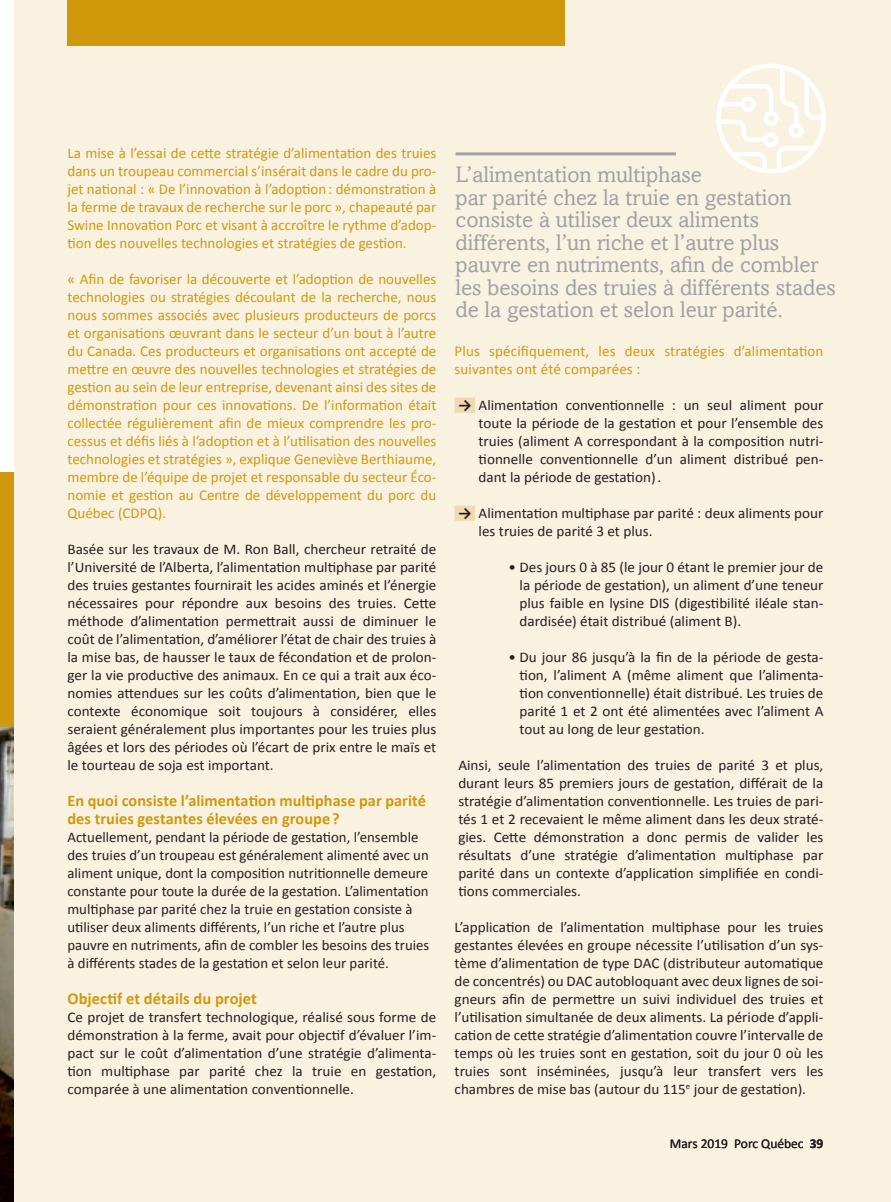
<style>
.page{position:relative;width:891px;height:1202px;background:#fff}
.page>*{position:absolute;margin:0;border:0;box-sizing:border-box;transform-origin:0 0}
.t1{font:22.5px/22.5px "Amasis";color:#a0a1a5}
.t2{font:700 16.5px "Calibri";color:#d0990c}
.t3{font:700 16.35px/18px "Calibri";color:#d0990c}
.t4{font:15px/18px "Calibri";color:#d0990c;text-align:justify}
.t5{font:14.85px/18px "Calibri";color:#231f20;text-align:justify}
.t6{font:13.5px "Calibri";color:#231f20}
.s1{font-weight:700;font-size:15.15px}
.s2{font-weight:700}
</style>
<div class="page">
<div style="left:14px;top:0;width:877px;height:1202px;background:#faf2e1"></div>
<img style="left:0;top:726px;width:14px;height:475px">
<div style="left:455px;top:397px;width:20px;height:16px;background:#f0dbb0"></div>
<div style="left:455px;top:505px;width:20px;height:16px;background:#f0dbb0"></div>
<div style="left:0;top:472px;width:14px;height:254px;background:#d0990c"></div>
<svg style="left:716px;top:64px;width:110px;height:109px"></svg>
<div style="left:68px;top:0;width:498px;height:46px;background:#d0990c"></div>
<hr style="left:456px;top:152px;width:220px;height:3px;background:#a0a1a5">
<p class="t4" style="left:68px;top:143px;width:370px">La mise à l’essai de cette stratégie d’alimentation des truies dans un troupeau commercial s’insérait dans le cadre du pro&shy;jet national : « De l’innovation à l’adoption : démonstration à la ferme de travaux de recherche sur le porc », chapeauté par Swine Innovation Porc et visant à accroître le rythme d’adop&shy;tion des nouvelles technologies et stratégies de gestion.</p>
<p class="t4" style="left:68px;top:269px;width:370px">« Afin de favoriser la découverte et l’adoption de nouvelles technologies ou stratégies découlant de la recherche, nous nous sommes associés avec plusieurs producteurs de porcs et organisations œuvrant dans le secteur d’un bout à l’autre du Canada. Ces producteurs et organisations ont accepté de mettre en œuvre des nouvelles technologies et stratégies de gestion au sein de leur entreprise, devenant ainsi des sites de démonstration pour ces innovations. De l’information était collectée régulièrement afin de mieux comprendre les pro&shy;cessus et défis liés à l’adoption et à l’utilisation des nouvelles technologies et stratégies », explique Geneviève Berthiaume, membre de l’équipe de projet et responsable du secteur Éco&shy;nomie et gestion au Centre de développement du porc du Québec (CDPQ).</p>
<p class="t5" style="left:68px;top:540px;width:370px">Basée sur les travaux de M. Ron Ball, chercheur retraité de l’Université de l’Alberta, l’alimentation multiphase par parité des truies gestantes fournirait les acides aminés et l’énergie nécessaires pour répondre aux besoins des truies. Cette méthode d’alimentation permettrait aussi de diminuer le coût de l’alimentation, d’améliorer l’état de chair des truies à la mise bas, de hausser le taux de fécondation et de prolon&shy;ger la vie productive des animaux. En ce qui a trait aux éco&shy;nomies attendues sur les coûts d’alimentation, bien que le contexte économique soit toujours à considérer, elles seraient généralement plus importantes pour les truies plus âgées et lors des périodes où l’écart de prix entre le maïs et le tourteau de soja est important.</p>
<p class="t3" style="left:68px;top:790px;width:360px">En quoi consiste l’alimentation multiphase par parité des truies gestantes élevées en groupe ?</p>
<p class="t5" style="left:68px;top:827px;width:363px;text-align:left">Actuellement, pendant la période de gestation, l’ensemble des truies d’un troupeau est généralement alimenté avec un aliment unique, dont la composition nutritionnelle demeure constante pour toute la durée de la gestation. L’alimentation multiphase par parité chez la truie en gestation consiste à utiliser deux aliments différents, l’un riche et l’autre plus pauvre en nutriments, afin de combler les besoins des truies à différents stades de la gestation et selon leur parité.</p>
<p class="t2" style="left:68px;top:988px;width:191px">Objectif et détails du projet</p>
<p class="t5" style="left:68px;top:1008px;width:370px">Ce projet de transfert technologique, réalisé sous forme de démonstration à la ferme, avait pour objectif d’évaluer l’im&shy;pact sur le coût d’alimentation d’une stratégie d’alimenta&shy;tion multiphase par parité chez la truie en gestation, comparée à une alimentation conventionnelle.</p>
<p class="t1" style="left:456px;top:165px;width:382px">L’alimentation multiphase<br>par parité chez la truie en gestation consiste à utiliser deux aliments différents, l’un riche et l’autre plus pauvre en nutriments, afin de combler les besoins des truies à différents stades de la gestation et selon leur parité.</p>
<p class="t4" style="left:455px;top:341px;width:370px">Plus spécifiquement, les deux stratégies d’alimentation suivantes ont été comparées :</p>
<p class="t5" style="left:479px;top:395px;width:346px;text-indent:-21px"><span class="s1">→</span> Alimentation conventionnelle : un seul aliment pour toute la période de la gestation et pour l’ensemble des truies (aliment A correspondant à la composition nutri&shy;tionnelle conventionnelle d’un aliment distribué pen&shy;dant la période de gestation) .</p>
<p class="t5" style="left:479px;top:503px;width:346px;text-indent:-21px"><span class="s1">→</span> Alimentation multiphase par parité : deux aliments pour les truies de parité 3 et plus.</p>
<p class="t5" style="left:520px;top:557px;width:305px;text-indent:-11px">• Des jours 0 à 85 (le jour 0 étant le premier jour de la période de gestation), un aliment d’une teneur plus faible en lysine DIS (digestibilité iléale stan&shy;dardisée) était distribué (aliment B).</p>
<p class="t5" style="left:520px;top:647px;width:306px;text-indent:-11px">• Du jour 86 jusqu’à la fin de la période de gesta&shy;tion, l’aliment A (même aliment que l’alimenta&shy;tion conventionnelle) était distribué. Les truies de parité 1 et 2 ont été alimentées avec l’aliment A tout au long de leur gestation.</p>
<p class="t5" style="left:458px;top:755px;width:367px">Ainsi, seule l’alimentation des truies de parité 3 et plus, durant leurs 85 premiers jours de gestation, différait de la stratégie d’alimentation conventionnelle. Les truies de pari&shy;tés 1 et 2 recevaient le même aliment dans les deux straté&shy;gies. Cette démonstration a donc permis de valider les résultats d’une stratégie d’alimentation multiphase par parité dans un contexte d’application simplifiée en condi&shy;tions commerciales.</p>
<p class="t5" style="left:455px;top:917px;width:370px">L’application de l’alimentation multiphase pour les truies gestantes élevées en groupe nécessite l’utilisation d’un sys&shy;tème d’alimentation de type DAC (distributeur automatique de concentrés) ou DAC autobloquant avec deux lignes de soi&shy;gneurs afin de permettre un suivi individuel des truies et l’utilisation simultanée de deux aliments. La période d’appli&shy;cation de cette stratégie d’alimentation couvre l’intervalle de temps où les truies sont en gestation, soit du jour 0 où les truies sont inséminées, jusqu’à leur transfert vers les chambres de mise bas (autour du 115<sup>e</sup> jour de gestation).</p>
<p class="t6" style="left:670px;top:1136px;width:155px">Mars 2019 Porc Québec <span class="s2">39</span></p>
</div>
